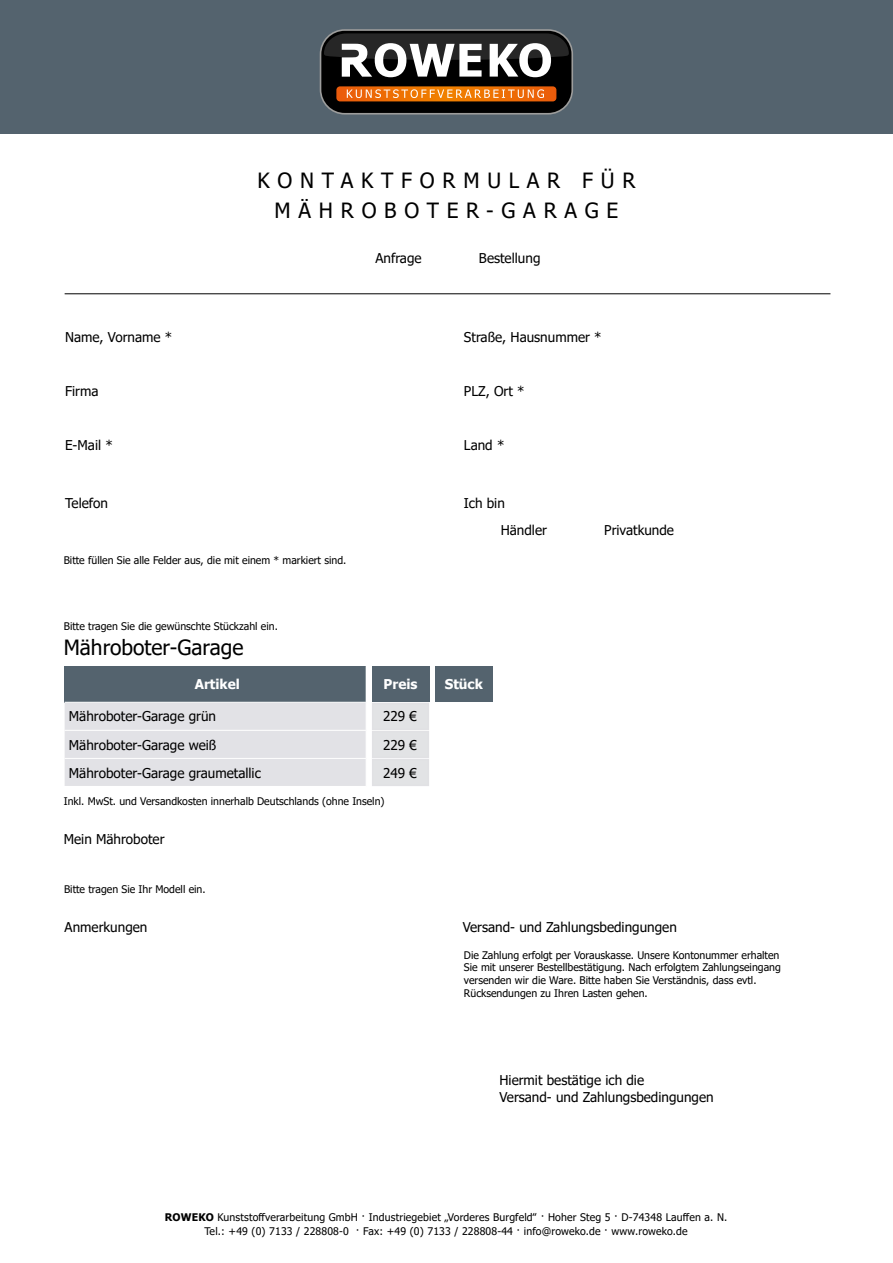
<style>
.page{position:relative;width:893px;height:1263px;background:#fff}
.page>*{position:absolute;margin:0;border:0;box-sizing:border-box;transform-origin:0 0}
.t1{font:21px "Tahoma";letter-spacing:.37em;color:#000}
.t2{font:21px "Tahoma";color:#000}
.t3{font:13.5px "Tahoma";color:#000}
.t4{font:700 13.5px "Tahoma";color:#fff}
.t5{font:10.5px/12.6px "Tahoma";color:#000;text-align:center}
.s1{font-weight:700}
</style>
<div class="page">
<div style="left:0;top:0;width:893px;height:134px;background:#54636e"></div>
<svg style="left:320px;top:29px;width:253px;height:86px;background:#625244"></svg>
<hr style="left:65px;top:293px;width:765px;height:1px;background:#000">
<div style="left:372px;top:666px;width:57px;height:36px;background:#54636e"></div>
<div style="left:372px;top:703px;width:57px;height:27px;background:#e2e3e5"></div>
<div style="left:372px;top:731px;width:57px;height:27px;background:#e2e3e5"></div>
<div style="left:372px;top:759px;width:57px;height:27px;background:#e2e3e5"></div>
<div style="left:65px;top:666px;width:301px;height:36px;background:#54636e"></div>
<div style="left:65px;top:702px;width:301px;height:84px;background:#e2e2e6"></div>
<div style="left:435px;top:666px;width:58px;height:36px;background:#54636e"></div>
<p class="t1" style="left:257px;top:167px;width:379px">KONTAKTFORMULAR FÜR</p>
<p class="t1" style="left:275px;top:197px;width:345px">MÄHROBOTER-GARAGE</p>
<p class="t3" style="left:65px;top:328px;width:109px">Name, Vorname *</p>
<p class="t3" style="left:65px;top:382px;width:35px">Firma</p>
<p class="t3" style="left:65px;top:436px;width:49px">E-Mail *</p>
<p class="t3" style="left:65px;top:494px;width:44px">Telefon</p>
<p class="t5" style="left:64px;top:555px;width:284px">Bitte füllen Sie alle Felder aus, die mit einem * markiert sind.</p>
<p class="t5" style="left:64px;top:621px;width:216px">Bitte tragen Sie die gewünschte Stückzahl ein.</p>
<p class="t2" style="left:64px;top:633px;width:181px">Mähroboter-Garage</p>
<p class="t4" style="left:195px;top:675px;width:47px">Artikel</p>
<p class="t3" style="left:69px;top:707px;width:149px">Mähroboter-Garage grün</p>
<p class="t3" style="left:69px;top:735px;width:149px">Mähroboter-Garage weiß</p>
<p class="t3" style="left:69px;top:764px;width:194px">Mähroboter-Garage graumetallic</p>
<p class="t3" style="left:375px;top:249px;width:48px">Anfrage</p>
<p class="t3" style="left:479px;top:249px;width:63px">Bestellung</p>
<p class="t3" style="left:464px;top:328px;width:139px">Straße, Hausnummer *</p>
<p class="t3" style="left:464px;top:382px;width:62px">PLZ, Ort *</p>
<p class="t3" style="left:464px;top:436px;width:42px">Land *</p>
<p class="t3" style="left:464px;top:494px;width:42px">Ich bin</p>
<p class="t3" style="left:501px;top:521px;width:48px">Händler</p>
<p class="t4" style="left:384px;top:675px;width:35px">Preis</p>
<p class="t3" style="left:383px;top:707px;width:35px">229 €</p>
<p class="t3" style="left:383px;top:736px;width:35px">229 €</p>
<p class="t3" style="left:383px;top:764px;width:35px">249 €</p>
<p class="t4" style="left:445px;top:675px;width:40px">Stück</p>
<p class="t3" style="left:604px;top:521px;width:71px">Privatkunde</p>
<p class="t5" style="left:64px;top:795px;width:322px">Inkl. MwSt. und Versandkosten innerhalb Deutschlands (ohne Inseln)</p>
<p class="t3" style="left:64px;top:830px;width:102px">Mein Mähroboter</p>
<p class="t5" style="left:64px;top:883px;width:143px">Bitte tragen Sie Ihr Modell ein.</p>
<p class="t3" style="left:65px;top:917px;width:84px">Anmerkungen</p>
<p class="t3" style="left:463px;top:917px;width:216px">Versand- und Zahlungsbedingungen</p>
<p class="t5" style="left:464px;top:949px;width:318px;text-align:left">Die Zahlung erfolgt per Vorauskasse. Unsere Kontonummer erhalten Sie mit unserer Bestellbestätigung. Nach erfolgtem Zahlungseingang versenden wir die Ware. Bitte haben Sie Verständnis, dass evtl.<br>Rücksendungen zu Ihren Lasten gehen.</p>
<p class="t3" style="left:499px;top:1071px;width:146px">Hiermit bestätige ich die</p>
<p class="t3" style="left:499px;top:1088px;width:216px">Versand- und Zahlungsbedingungen</p>
<p class="t5" style="left:165px;top:1211px;width:564px;line-height:13.5px"><span class="s1">ROWEKO</span> Kunststoffverarbeitung GmbH · Industriegebiet „Vorderes Burgfeld‟ · Hoher Steg 5 · D-74348 Lauffen a. N.<br>Tel.: +49 (0) 7133 / 228808-0 · Fax: +49 (0) 7133 / 228808-44 · info@roweko.de · www.roweko.de</p>
</div>
